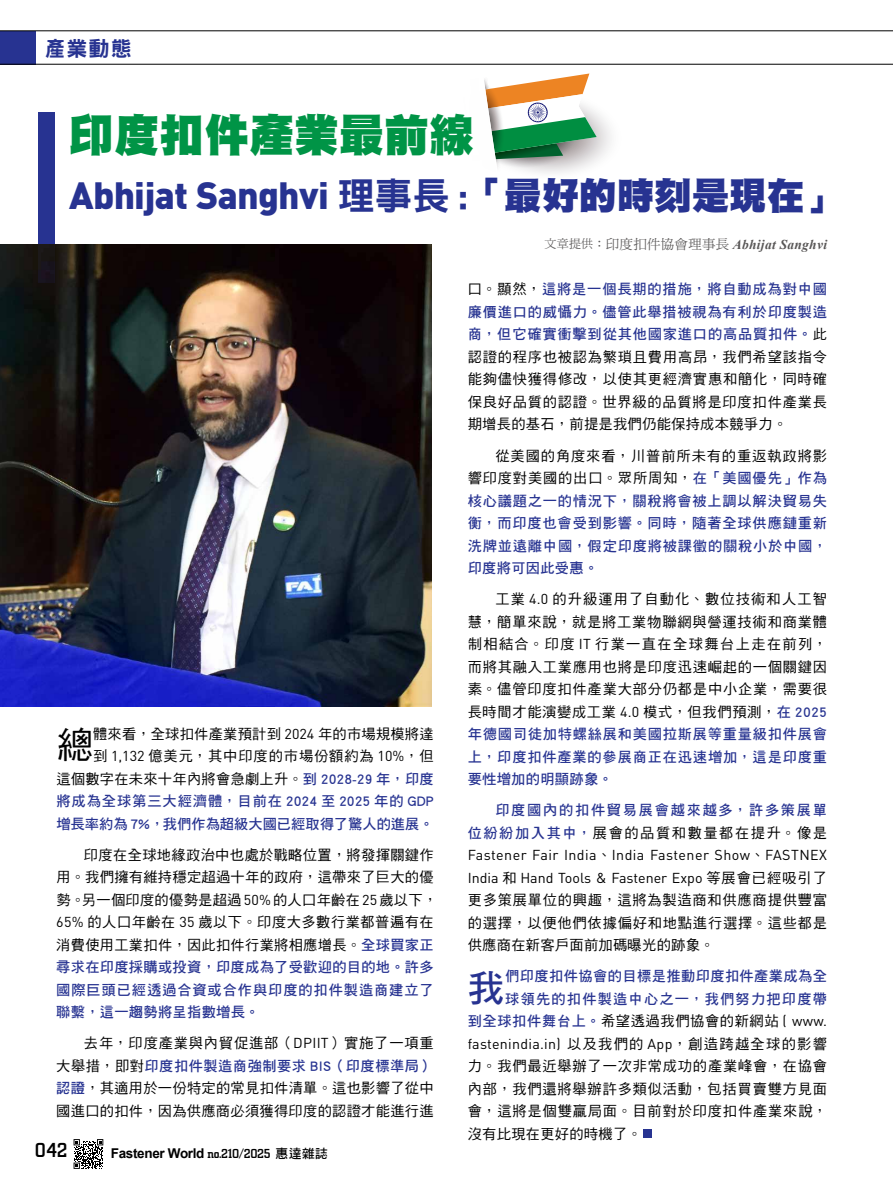
<style>
.page{position:relative;width:893px;height:1191px;background:#fff}
.page>*{position:absolute;margin:0;border:0;box-sizing:border-box;transform-origin:0 0}
.t1{font:45px "DF Hei Std W12";color:#009446}
.t2{font:900 37.5px "DIN";letter-spacing:-.015em;color:#273391}
.t3{font:36.75px "DF Hei Std W5";color:#000}
.t4{font:36.75px "DF Hei Std W7";color:#273391}
.t5{font:21px "DF Hei Std W9";color:#273391}
.t6{font:500 21px "City D";color:#000}
.t7{font:14.25px/22.5px "DF Hei Std W5";letter-spacing:.035em;color:#000;text-align:justify}
.t8{font:14.25px/22.5px "DF Hei Std W7";letter-spacing:.055em;color:#273391;text-align:justify}
.t9{font:14.25px/22.5px "DIN Pro";letter-spacing:.02em;color:#000}
.t10{font:14.25px/22.5px "DF Hei Std W7";color:#273391}
.t11{font:14.25px/22.5px "DF Hei Std W5";letter-spacing:.065em;color:#000;text-align:right}
.t12{font:14.25px/22.5px "DF Hei Std W7";letter-spacing:.03em;color:#273391}
.t13{font:14.25px "DF Hei Std W7";letter-spacing:.035em;color:#273391}
.t14{font:14.25px "DF Hei Std W5";letter-spacing:.055em;color:#000}
.t15{font:14.25px "DF Hei Std W5";letter-spacing:.11em;color:#000}
.t16{font:14.25px "DF Hei Std W7";letter-spacing:.12em;color:#273391}
.t17{font:700 13.5px "Arial";letter-spacing:-.025em;color:#000}
.t18{font:italic 700 13.5px "Times New Roman";letter-spacing:.02em;color:#595757}
.s1{font-family:"DF Hei Std W9";font-weight:400}
.s2{font-family:"DF Hei Std W12";font-weight:400}
.s3{font-family:"DIN Pro"}
.s4{font-family:"DF Hei Std W7";color:#273391}
.s5{font-family:"DF Hei Std W5";color:#000}
.s6{font-family:"City D";font-weight:500}
.s7{font-family:"DF Hei Std W7";font-weight:400;font-size:12.75px}
.s8{font-family:"DF Ming Std W5";font-weight:400;font-style:normal;font-size:12px}
.s9{font-family:"DF Ming Std W5";font-weight:400;font-style:normal}
.s10{font-family:"DF Hei Std W5"}
</style>
<div class="page">
<svg style="left:456px;top:63px;width:174px;height:110px"></svg>
<div style="left:0;top:31px;width:36px;height:33px;background:#273391"></div>
<hr style="left:0;top:64px;width:893px;height:1px;background:#000">
<hr style="left:0;top:31px;width:893px;height:1px;background:#000">
<svg style="left:74px;top:1139px;width:29px;height:30px"></svg>
<div style="left:643px;top:1129px;width:9px;height:9px;background:#273391"></div>
<img style="left:0;top:244px;width:432px;height:462px">
<svg style="left:38px;top:112px;width:17px;height:170px;background:#232c76"></svg>
<h3 class="t5" style="left:45px;top:37px;width:89px">產業動態</h3>
<h1 class="t1" style="left:69px;top:111px;width:406px">印度扣件產業最前線</h1>
<h2 class="t2" style="left:69px;top:170px;width:774px">Abhijat Sanghvi <span class="s1">理事長 :</span><span class="s2">「最好的時刻是現在」</span></h2>
<p class="t7" style="left:56px;top:722px;width:379px;text-align:right">體來看，全球扣件產業預計到 <span class="s3">2024</span> 年的市場規模將達<br>到 <span class="s3">1,132</span> 億美元，其中印度的市場份額約為 <span class="s3">10%</span>，但<br>這個數字在未來十年內將會急劇上升。<span class="s4">到 2028-29 年，印度</span></p>
<p class="t10" style="left:56px;top:789px;width:379px">將成為全球第三大經濟體，目前在 2024 至 2025 年的 GDP增長率約為 7%，我們作為超級大國已經取得了驚人的進展。</p>
<p class="t7" style="left:56px;top:843px;width:382px;text-align:left;text-indent:28px">印度在全球地緣政治中也處於戰略位置，將發揮關鍵作用。我們擁有維持穩定超過十年的政府，這帶來了巨大的優勢。另一個印度的優勢是超過<span class="s3">50%</span>的人口年齡在<span class="s3">25</span>歲以下，<br><span class="s3">65%</span> 的人口年齡在 <span class="s3">35</span> 歲以下。印度大多數行業都普遍有在消費使用工業扣件，因此扣件行業將相應增長。<span class="s4">全球買家正</span></p>
<p class="t8" style="left:56px;top:955px;width:379px">尋求在印度採購或投資，印度成為了受歡迎的目的地。許多國際巨頭已經透過合資或合作與印度的扣件製造商建立了聯繫，這一趨勢將呈指數增長。</p>
<p class="t14" style="left:84px;top:1035px;width:351px">去年，印度產業與內貿促進部（<span class="s3">DPIIT</span>）實施了一項重</p>
<p class="t13" style="left:56px;top:1057px;width:379px"><span class="s5">大舉措，即對</span>印度扣件製造商強制要求 BIS（印度標準局）</p>
<p class="t7" style="left:56px;top:1076px;width:379px"><span class="s4">認證</span>，其適用於一份特定的常見扣件清單。這也影響了從中國進口的扣件，因為供應商必須獲得印度的認證才能進行進</p>
<h3 class="t3" style="left:56px;top:725px;width:38px">總</h3>
<h3 class="t6" style="left:35px;top:1138px;width:34px">042</h3>
<p class="t17" style="left:111px;top:1144px;width:219px">Fastener World <span class="s6">no.210/2025</span> <span class="s7">惠達雜誌</span></p>
<p class="t18" style="left:545px;top:235px;width:284px"><span class="s8">文章提供：</span><span class="s9">印度扣件協會理事長</span> Abhijat Sanghvi</p>
<p class="t8" style="left:468px;top:278px;width:361px"><span class="s5">口。顯然，</span>這將是一個長期的措施，將自動成為對中國廉價進口的威懾力。儘管此舉措被視為有利於印度製造商，但它確實衝擊到從其他國家進口的高品質扣件。<span class="s5">此</span></p>
<p class="t7" style="left:468px;top:345px;width:361px">認證的程序也被認為繁瑣且費用高昂，我們希望該指令能夠儘快獲得修改，以使其更經濟實惠和簡化，同時確保良好品質的認證。世界級的品質將是印度扣件產業長期增長的基石，前提是我們仍能保持成本競爭力。</p>
<p class="t11" style="left:468px;top:444px;width:361px">從美國的角度來看，川普前所未有的重返執政將影<br>響印度對美國的出口。眾所周知，<span class="s4">在「美國優先」作為</span></p>
<p class="t8" style="left:468px;top:489px;width:361px">核心議題之一的情況下，關稅將會被上調以解決貿易失衡，而印度也會受到影響。同時，隨著全球供應鏈重新洗牌並遠離中國，假定印度將被課徵的關稅小於中國，印度將可因此受惠。</p>
<p class="t7" style="left:468px;top:587px;width:361px;text-indent:28px">工業 <span class="s3">4.0</span> 的升級運用了自動化、數位技術和人工智慧，簡單來說，就是將工業物聯網與營運技術和商業體制相結合。印度 <span class="s3">IT</span> 行業一直在全球舞台上走在前列，而將其融入工業應用也將是印度迅速崛起的一個關鍵因素。儘管印度扣件產業大部分仍都是中小企業，需要很長時間才能演變成工業 <span class="s3">4.0</span> 模式，但我們預測，<span class="s4">在 2025</span></p>
<p class="t8" style="left:468px;top:722px;width:361px">年德國司徒加特螺絲展和美國拉斯展等重量級扣件展會上，印度扣件產業的參展商正在迅速增加，這是印度重要性增加的明顯跡象。</p>
<p class="t16" style="left:495px;top:802px;width:333px">印度國內的扣件貿易展會越來越多，許多策展單</p>
<p class="t15" style="left:468px;top:825px;width:361px"><span class="s4">位紛紛加入其中，</span>展會的品質和數量都在提升。像是</p>
<p class="t9" style="left:468px;top:843px;width:361px">Fastener Fair India<span class="s10">、</span>India Fastener Show<span class="s10">、</span>FASTNEX<br>India <span class="s10">和</span> Hand Tools &amp; Fastener Expo <span class="s10">等展會已經吸引了</span></p>
<p class="t7" style="left:468px;top:888px;width:361px">更多策展單位的興趣，這將為製造商和供應商提供豐富的選擇，以便他們依據偏好和地點進行選擇。這些都是供應商在新客戶面前加碼曝光的跡象。</p>
<h3 class="t4" style="left:468px;top:967px;width:38px">我</h3>
<p class="t12" style="left:505px;top:964px;width:323px">們印度扣件協會的目標是推動印度扣件產業成為全球領先的扣件製造中心之一，我們努力把印度帶</p>
<p class="t7" style="left:468px;top:1009px;width:361px"><span class="s4">到全球扣件舞台上。</span>希望透過我們協會的新網站 <span class="s3">( www.</span></p>
<p class="t9" style="left:468px;top:1031px;width:361px">fastenindia.in) <span class="s10">以及我們的</span> App<span class="s10">，創造跨越全球的影響</span></p>
<p class="t7" style="left:468px;top:1054px;width:361px">力。我們最近舉辦了一次非常成功的產業峰會，在協會內部，我們還將舉辦許多類似活動，包括買賣雙方見面會，這將是個雙贏局面。目前對於印度扣件產業來說，沒有比現在更好的時機了。</p>
</div>
